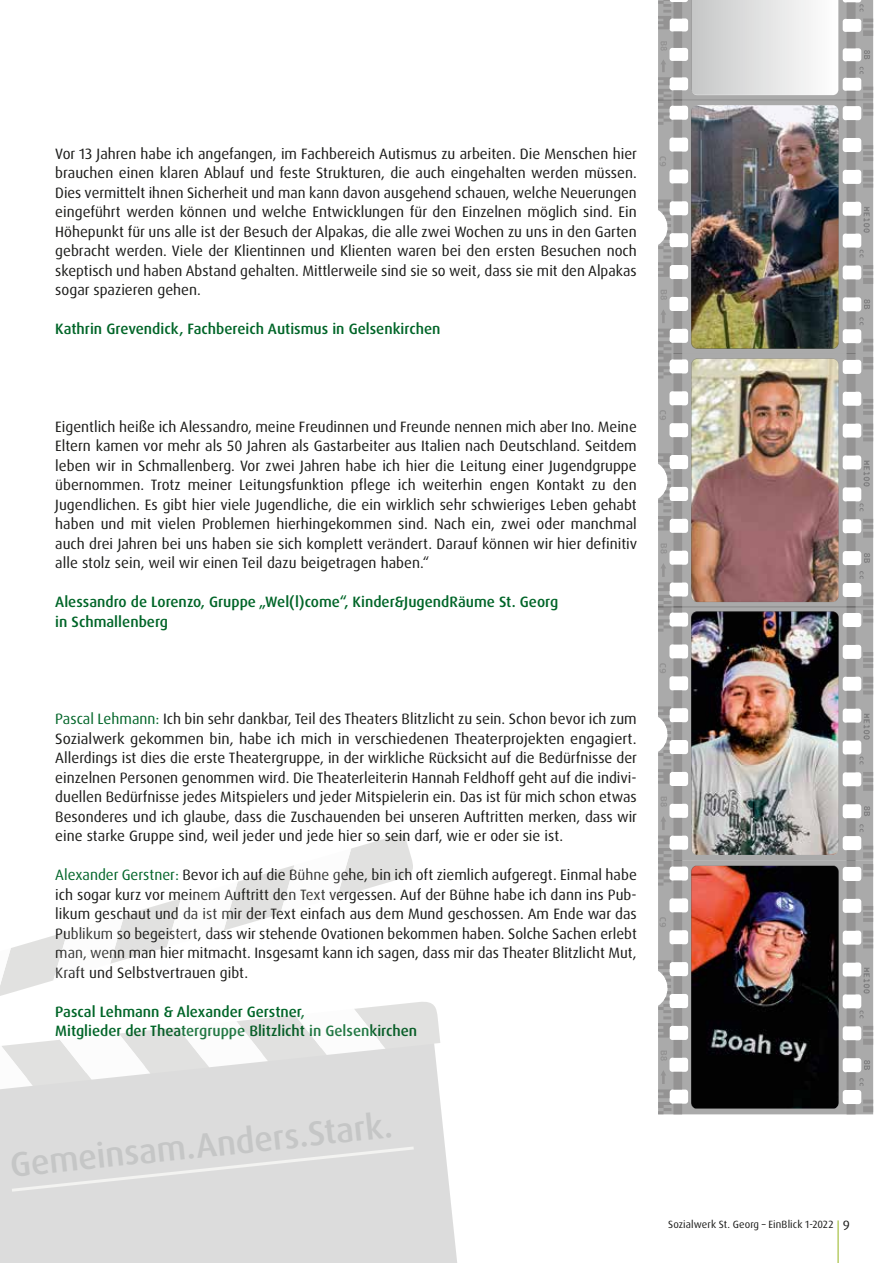
<style>
.page{position:relative;width:893px;height:1263px;background:#fff}
.page>*{position:absolute;margin:0;border:0;box-sizing:border-box;transform-origin:0 0}
.t1{font:500 34.5px "Dax Pro";color:#c5c6c6}
.t2{font:15px/19.5px "Dax Pro";color:#1a1a18;text-align:justify}
.t3{font:500 15px/19.5px "Dax Pro";color:#006528}
.t4{font:10.5px "Dax Pro";letter-spacing:.01em;color:#1a1a18}
.s1{color:#006528}
.s2{font-size:13.5px}
</style>
<div class="page">
<hr style="left:838px;top:1220px;width:1px;height:43px;background:#95b41f">
<img style="left:658px;top:0;width:215px;height:1114px">
<div style="left:0;top:1092px;width:457px;height:171px;background:#dcdcdc"></div>
<svg style="left:0;top:833px;width:440px;height:259px"></svg>
<div style="left:12px;top:1146px;width:402px;height:46px;background:#dcdcdc"></div>
<p class="t2" style="left:55px;top:144px;width:583px">Vor 13 Jahren habe ich angefangen, im Fachbereich Autismus zu arbeiten. Die Menschen hier brauchen einen klaren Ablauf und feste Strukturen, die auch eingehalten werden müssen.<br>Dies vermittelt ihnen Sicherheit und man kann davon ausgehend schauen, welche Neuerungen eingeführt werden können und welche Entwicklungen für den Einzelnen möglich sind. Ein Höhepunkt für uns alle ist der Besuch der Alpakas, die alle zwei Wochen zu uns in den Garten gebracht werden. Viele der Klientinnen und Klienten waren bei den ersten Besuchen noch skeptisch und haben Abstand gehalten. Mittlerweile sind sie so weit, dass sie mit den Alpakas sogar spazieren gehen.</p>
<p class="t3" style="left:55px;top:319px;width:387px">Kathrin Grevendick, Fachbereich Autismus in Gelsenkirchen</p>
<p class="t2" style="left:55px;top:417px;width:583px">Eigentlich heiße ich Alessandro, meine Freudinnen und Freunde nennen mich aber Ino. Meine Eltern kamen vor mehr als 50 Jahren als Gastarbeiter aus Italien nach Deutschland. Seitdem leben wir in Schmallenberg. Vor zwei Jahren habe ich hier die Leitung einer Jugendgruppe übernommen. Trotz meiner Leitungsfunktion pflege ich weiterhin engen Kontakt zu den Jugendlichen. Es gibt hier viele Jugendliche, die ein wirklich sehr schwieriges Leben gehabt haben und mit vielen Problemen hierhingekommen sind. Nach ein, zwei oder manchmal auch drei Jahren bei uns haben sie sich komplett verändert. Darauf können wir hier definitiv alle stolz sein, weil wir einen Teil dazu beigetragen haben.“</p>
<p class="t3" style="left:55px;top:592px;width:505px">Alessandro de Lorenzo, Gruppe „Wel(l)come“, Kinder&amp;JugendRäume St. Georg in Schmallenberg</p>
<p class="t2" style="left:55px;top:709px;width:583px"><span class="s1">Pascal Lehmann:</span> Ich bin sehr dankbar, Teil des Theaters Blitzlicht zu sein. Schon bevor ich zum Sozialwerk gekommen bin, habe ich mich in verschiedenen Theaterprojekten engagiert.<br>Allerdings ist dies die erste Theatergruppe, in der wirkliche Rücksicht auf die Bedürfnisse der einzelnen Personen genommen wird. Die Theaterleiterin Hannah Feldhoff geht auf die indivi&shy;duellen Bedürfnisse jedes Mitspielers und jeder Mitspielerin ein. Das ist für mich schon etwas Besonderes und ich glaube, dass die Zuschauenden bei unseren Auftritten merken, dass wir eine starke Gruppe sind, weil jeder und jede hier so sein darf, wie er oder sie ist.</p>
<p class="t2" style="left:55px;top:865px;width:583px"><span class="s1">Alexander Gerstner:</span> Bevor ich auf die Bühne gehe, bin ich oft ziemlich aufgeregt. Einmal habe ich sogar kurz vor meinem Auftritt den Text vergessen. Auf der Bühne habe ich dann ins Pub&shy;likum geschaut und da ist mir der Text einfach aus dem Mund geschossen. Am Ende war das Publikum so begeistert, dass wir stehende Ovationen bekommen haben. Solche Sachen erlebt man, wenn man hier mitmacht. Insgesamt kann ich sagen, dass mir das Theater Blitzlicht Mut, Kraft und Selbstvertrauen gibt.</p>
<p class="t3" style="left:55px;top:1002px;width:363px">Pascal Lehmann &amp; Alexander Gerstner,<br>Mitglieder der Theatergruppe Blitzlicht in Gelsenkirchen</p>
<h1 class="t1" style="left:8px;top:1143px;width:386px;rotate:-6deg">Gemeinsam.Anders.Stark.</h1>
<p class="t4" style="left:668px;top:1217px;width:183px">Sozialwerk St. Georg – EinBlick 1-2022 <span class="s2">9</span></p>
</div>
